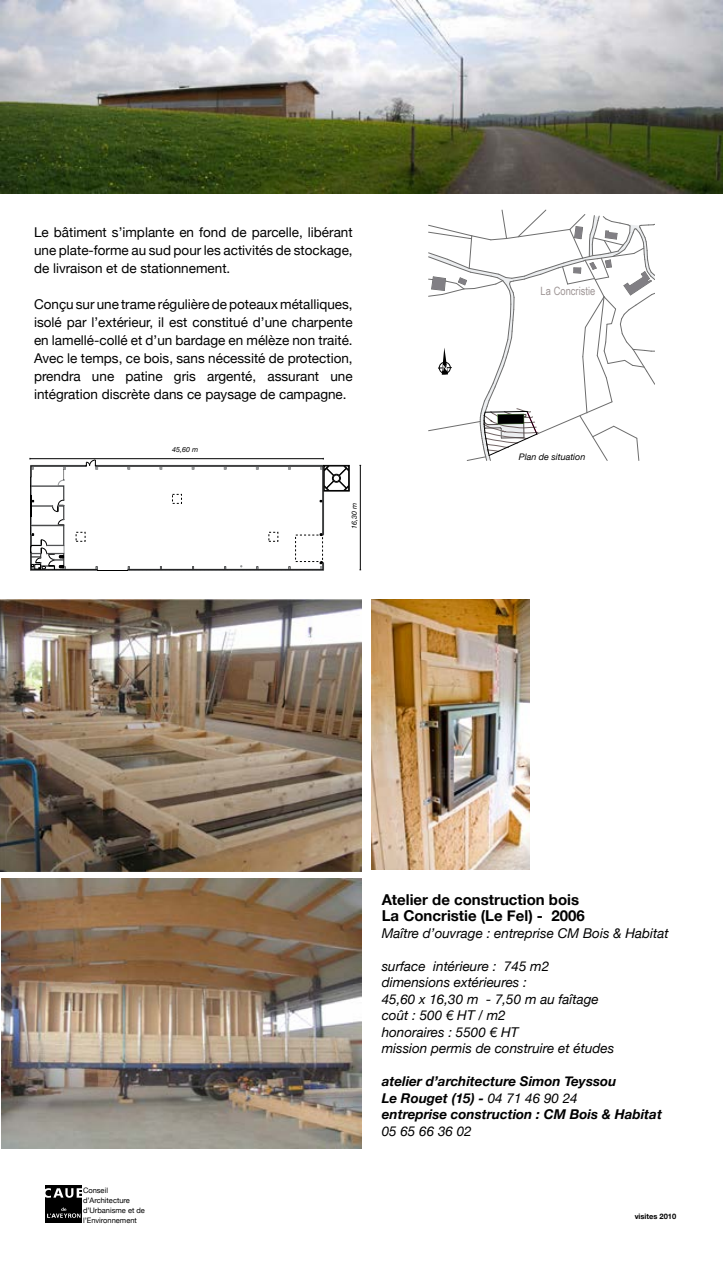
<style>
.page{position:relative;width:723px;height:1263px;background:#fff}
.page>*{position:absolute;margin:0;border:0;box-sizing:border-box;transform-origin:0 0}
.t1{font:700 15px/16.5px "Helvetica Neue";color:#000}
.t2{font:13.5px/18px "Helvetica Neue";color:#000;text-align:justify}
.t3{font:italic 13.5px/16.5px "Helvetica Neue";color:#000}
.t4{font:italic 700 13.5px/16.5px "Helvetica Neue";color:#000}
.t5{font:11.4px "Arial Narrow";color:#9f9696}
.t6{font:italic 9px "Helvetica Neue";color:#000}
.t7{font:7.5px/9.9px "Helvetica Neue";color:#000}
.t8{font:700 7.5px "Helvetica Neue";color:#000}
.t9{font:italic 7.2px "Helvetica Neue";color:#000}
.s1{font-weight:400}
</style>
<div class="page">
<div style="left:45px;top:1185px;width:36px;height:38px;background:#000"></div>
<svg style="left:47px;top:1207px;width:33px;height:11px"></svg>
<svg style="left:45px;top:1188px;width:36px;height:10px"></svg>
<svg style="left:428px;top:210px;width:227px;height:251px"></svg>
<div style="left:439px;top:362px;width:12px;height:12px;border:1px solid #000;border-radius:50%"></div>
<img style="left:0;top:0;width:723px;height:193px">
<hr style="left:30px;top:570px;width:68px;height:1px;background:#949698">
<hr style="left:128px;top:570px;width:196px;height:1px;background:#949698">
<hr style="left:97px;top:570px;width:31px;height:1px;background:#000">
<svg style="left:30px;top:458px;width:319px;height:112px"></svg>
<hr style="left:360px;top:465px;width:1px;height:105px;background:#000">
<img style="left:0;top:599px;width:361px;height:272px">
<img style="left:371px;top:600px;width:158px;height:270px">
<img style="left:1px;top:878px;width:360px;height:270px">
<p class="t2" style="left:34px;top:224px;width:320px">Le bâtiment s’implante en fond de parcelle, libérant une plate-forme au sud pour les activités de stockage, de livraison et de stationnement.</p>
<p class="t2" style="left:34px;top:296px;width:320px">Conçu sur une trame régulière de poteaux métalliques, isolé par l’extérieur, il est constitué d’une charpente en lamellé-collé et d’un bardage en mélèze non traité.<br>Avec le temps, ce bois, sans nécessité de protection, prendra une patine gris argenté, assurant une intégration discrète dans ce paysage de campagne.</p>
<p class="t9" style="left:172px;top:445px;width:27px">45,60 m</p>
<p class="t9" style="left:349px;top:529px;width:27px;rotate:-90deg">16,30 m</p>
<p class="t5" style="left:541px;top:283px;width:56px">La Concristie</p>
<p class="t6" style="left:519px;top:451px;width:68px">Plan de situation</p>
<p class="t7" style="left:83px;top:1186px;width:63px">Conseil d’Architecture d’Urbanisme et de l’Environnement</p>
<p class="t1" style="left:382px;top:891px;width:205px">Atelier de construction bois<br>La Concristie (Le Fel) - 2006</p>
<p class="t3" style="left:382px;top:925px;width:289px">Maître d’ouvrage : entreprise CM Bois &amp; Habitat</p>
<p class="t3" style="left:382px;top:958px;width:234px">surface intérieure : 745 m2 dimensions extérieures :<br>45,60 x 16,30 m - 7,50 m au faîtage coût : 500 € HT / m2<br>honoraires : 5500 € HT<br>mission permis de construire et études</p>
<p class="t4" style="left:382px;top:1073px;width:282px">atelier d’architecture Simon Teyssou<br>Le Rouget (15) - <span class="s1">04 71 46 90 24<br></span>entreprise construction : CM Bois &amp; Habitat</p>
<p class="t3" style="left:382px;top:1123px;width:92px">05 65 66 36 02</p>
<p class="t8" style="left:635px;top:1210px;width:43px">visites 2010</p>
</div>
